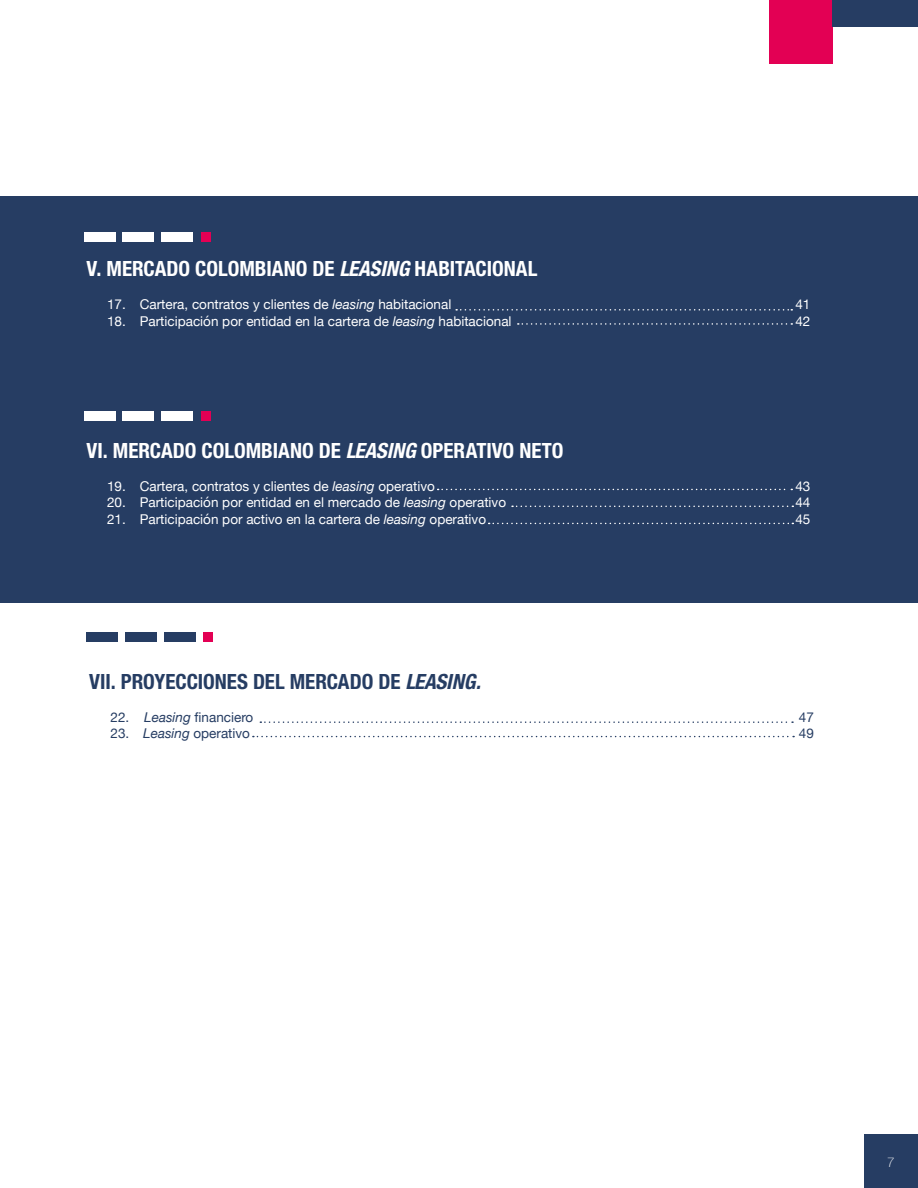
<style>
.page{position:relative;width:918px;height:1188px;background:#fff}
.page>*{position:absolute;margin:0;border:0;box-sizing:border-box;transform-origin:0 0}
.Titulo2{font:700 condensed 21px "Helvetica Neue LT Std";color:#fff}
.Titulo2-2{font:700 condensed 21px "Helvetica Neue LT Std";letter-spacing:-.005em;color:#263d63}
.Cuerpo_de_texto-Sang{font:13.5px "Helvetica Neue";color:#fff}
.Cuerpo_de_texto-Sang-2{font:13.5px "Helvetica Neue";color:#263d63}
.t1{font:100 13.5px "Helvetica Neue";color:#fff}
.s1{font-style:italic}
</style>
<div class="page">
<div style="left:864px;top:1134px;width:54px;height:54px;background:#263d63"></div>
<div style="left:0;top:196px;width:918px;height:407px;background:#263d63"></div>
<div style="left:87px;top:632px;width:31px;height:10px;background:#263d63"></div>
<div style="left:126px;top:632px;width:31px;height:10px;background:#263d63"></div>
<div style="left:164px;top:632px;width:32px;height:10px;background:#263d63"></div>
<div style="left:203px;top:632px;width:10px;height:10px;background:#e30054"></div>
<svg style="left:260px;top:721px;width:533px;height:2px"></svg>
<svg style="left:253px;top:736px;width:541px;height:1px"></svg>
<div style="left:84px;top:232px;width:31px;height:10px;background:#fff"></div>
<div style="left:123px;top:232px;width:31px;height:10px;background:#fff"></div>
<div style="left:162px;top:232px;width:31px;height:10px;background:#fff"></div>
<div style="left:201px;top:232px;width:10px;height:10px;background:#e30054"></div>
<div style="left:84px;top:411px;width:31px;height:10px;background:#fff"></div>
<div style="left:123px;top:411px;width:31px;height:10px;background:#fff"></div>
<div style="left:162px;top:411px;width:31px;height:10px;background:#fff"></div>
<div style="left:201px;top:411px;width:10px;height:10px;background:#e30054"></div>
<div style="left:769px;top:0;width:64px;height:64px;background:#e30054"></div>
<div style="left:833px;top:0;width:85px;height:27px;background:#263d63"></div>
<svg style="left:438px;top:489px;width:354px;height:1px"></svg>
<svg style="left:512px;top:506px;width:281px;height:1px"></svg>
<svg style="left:489px;top:523px;width:304px;height:1px"></svg>
<svg style="left:518px;top:323px;width:274px;height:2px"></svg>
<svg style="left:456px;top:309px;width:336px;height:2px"></svg>
<p class="Titulo2" style="left:87px;top:256px;width:452px">V. MERCADO COLOMBIANO DE <span class="s1">LEASING</span> HABITACIONAL</p>
<p class="Cuerpo_de_texto-Sang" style="left:107px;top:295px;width:346px">17. Cartera, contratos y clientes de <span class="s1">leasing</span> habitacional</p>
<p class="Cuerpo_de_texto-Sang" style="left:795px;top:295px;width:17px">41</p>
<p class="Cuerpo_de_texto-Sang" style="left:107px;top:311px;width:406px">18. Participación por entidad en la cartera de <span class="s1">leasing</span> habitacional</p>
<p class="Cuerpo_de_texto-Sang" style="left:795px;top:311px;width:17px">42</p>
<p class="Titulo2" style="left:87px;top:437px;width:478px">VI. MERCADO COLOMBIANO DE <span class="s1">LEASING</span> OPERATIVO NETO</p>
<p class="Cuerpo_de_texto-Sang" style="left:107px;top:476px;width:329px">19. Cartera, contratos y clientes de <span class="s1">leasing</span> operativo</p>
<p class="Cuerpo_de_texto-Sang" style="left:795px;top:476px;width:17px">43</p>
<p class="Cuerpo_de_texto-Sang" style="left:107px;top:493px;width:401px">20. Participación por entidad en el mercado de <span class="s1">leasing</span> operativo</p>
<p class="Cuerpo_de_texto-Sang" style="left:795px;top:493px;width:17px">44</p>
<p class="Cuerpo_de_texto-Sang" style="left:107px;top:509px;width:380px">21. Participación por activo en la cartera de <span class="s1">leasing</span> operativo</p>
<p class="Cuerpo_de_texto-Sang" style="left:795px;top:509px;width:17px">45</p>
<p class="Titulo2-2" style="left:89px;top:668px;width:393px">VII. PROYECCIONES DEL MERCADO DE <span class="s1">LEASING.</span></p>
<p class="Cuerpo_de_texto-Sang-2" style="left:111px;top:707px;width:144px">22. <span class="s1">Leasing</span> financiero</p>
<p class="Cuerpo_de_texto-Sang-2" style="left:799px;top:707px;width:17px">47</p>
<p class="Cuerpo_de_texto-Sang-2" style="left:111px;top:724px;width:141px">23. <span class="s1">Leasing</span> operativo</p>
<p class="Cuerpo_de_texto-Sang-2" style="left:799px;top:724px;width:17px">49</p>
<p class="t1" style="left:887px;top:1152px;width:9px">7</p>
</div>
